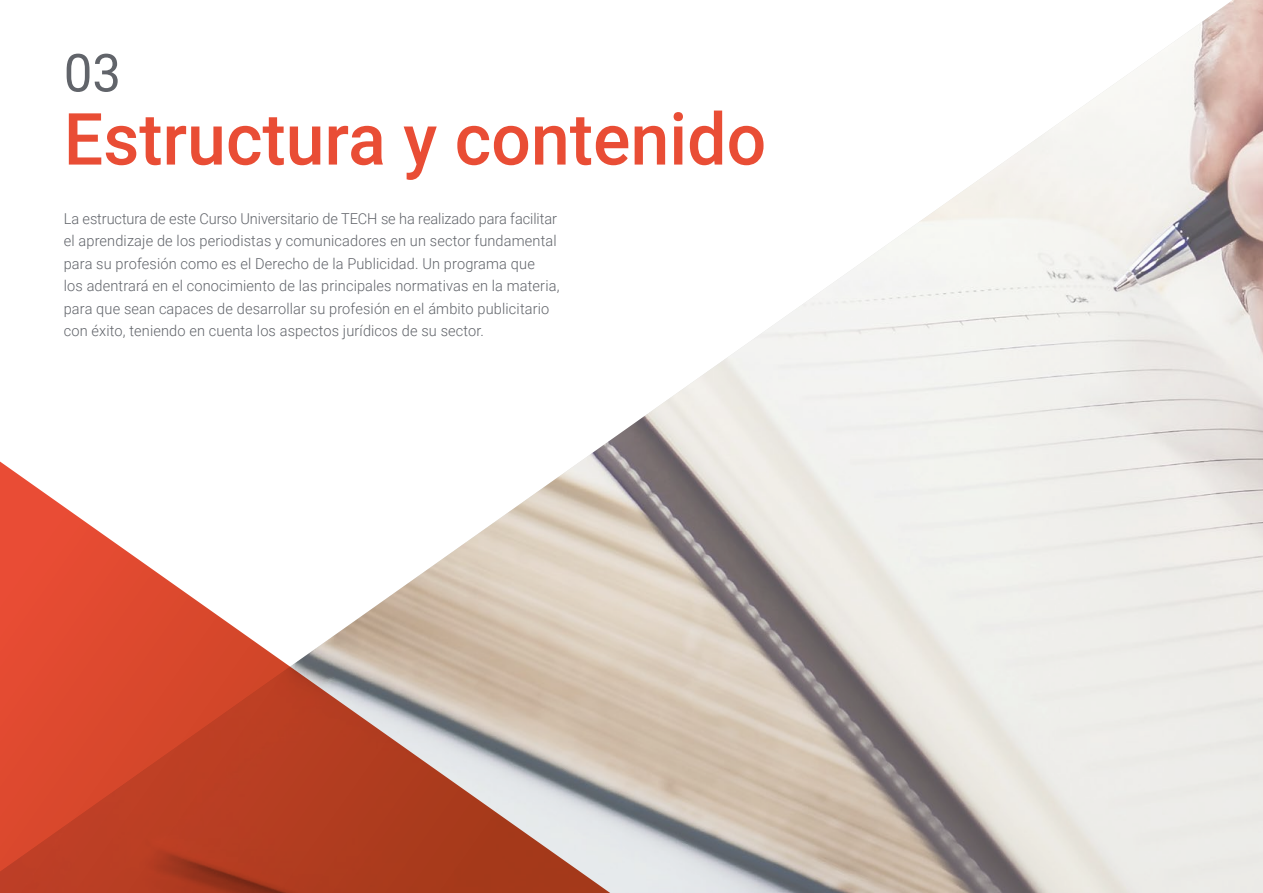
<style>
.page{position:relative;width:1263px;height:893px;background:#fff}
.page>*{position:absolute;margin:0;border:0;box-sizing:border-box;transform-origin:0 0}
.t1{font:500 72px "Roboto";color:#e94d35}
.t2{font:52.5px "Roboto";color:#61646a}
.t3{font:300 15px/22.5px "Roboto";letter-spacing:.01em;color:#61646a}
</style>
<div class="page">
<img style="left:602px;top:0;width:661px;height:893px">
<svg style="left:0;top:446px;width:640px;height:447px"></svg>
<h2 class="t2" style="left:64px;top:36px;width:59px">03</h2>
<h1 class="t1" style="left:64px;top:89px;width:704px">Estructura y contenido</h1>
<p class="t3" style="left:64px;top:207px;width:497px">La estructura de este Curso Universitario de TECH se ha realizado para facilitar el aprendizaje de los periodistas y comunicadores en un sector fundamental para su profesión como es el Derecho de la Publicidad. Un programa que<br>los adentrará en el conocimiento de las principales normativas en la materia, para que sean capaces de desarrollar su profesión en el ámbito publicitario con éxito, teniendo en cuenta los aspectos jurídicos de su sector.</p>
</div>
